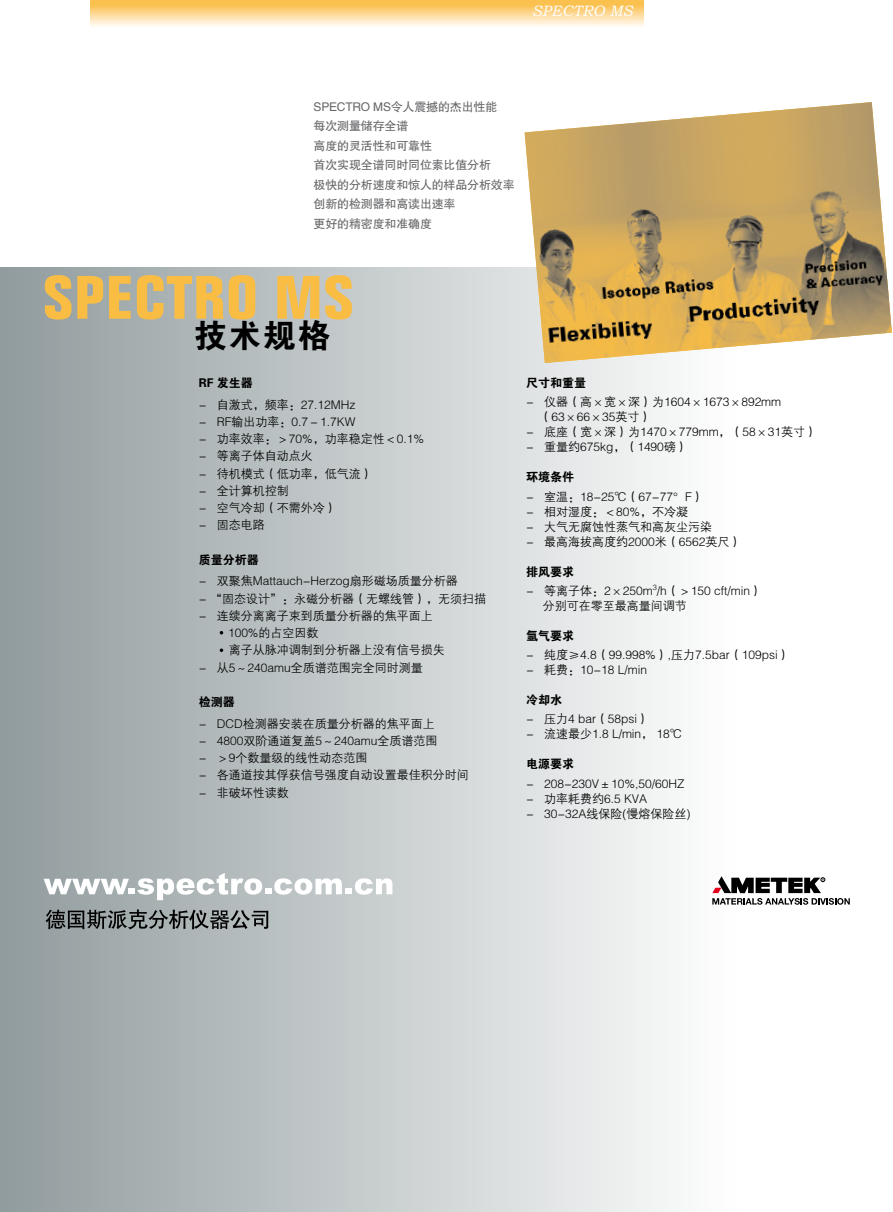
<style>
.page{position:relative;width:893px;height:1212px;background:#fff}
.page>*{position:absolute;margin:0;border:0;box-sizing:border-box;transform-origin:0 0}
.t1{font:700 condensed 60px "Folio BT";color:#fabd43;scale:1.2 1}
.t2{font:33px "FZDHTJW GB1 0";color:#000}
.t3{font:italic 15px "Bookman Old Style";letter-spacing:.02em;color:#fff}
.t4{font:12px/17.2px "FZZDXJW GB1 0";color:#000}
.t5{font:12px/19.5px "FZHTJW GB1 0";letter-spacing:-.015em;color:#646567}
.t6{font:12px "FZDHTJW GB1 0";color:#000}
</style>
<div class="page">
<div style="left:0;top:268px;width:753px;height:944px;background:linear-gradient(to right,#919b9d,#fff)"></div>
<svg style="left:90px;top:0;width:553px;height:26px;background:#fcd791"></svg>
<img style="left:525px;top:102px;width:367px;height:261px">
<svg style="left:44px;top:879px;width:85px;height:15px"></svg>
<div style="left:128px;top:888px;width:7px;height:6px;background:#fff"></div>
<svg style="left:137px;top:873px;width:255px;height:27px"></svg>
<svg style="left:46px;top:909px;width:222px;height:20px;background:#6d7273"></svg>
<svg style="left:712px;top:876px;width:138px;height:29px"></svg>
<svg style="left:220px;top:648px;width:3px;height:4px"></svg>
<p class="t3" style="left:532px;top:1px;width:102px">SPECTRO MS</p>
<p class="t5" style="left:314px;top:97px;width:203px">SPECTRO MS令人震撼的杰出性能<br>每次测量储存全谱<br>高度的灵活性和可靠性<br>首次实现全谱同时同位素比值分析<br>极快的分析速度和惊人的样品分析效率创新的检测器和高读出速率<br>更好的精密度和准确度</p>
<h1 class="t1" style="left:43px;top:261px;width:261px">SPECTRO MS</h1>
<h2 class="t2" style="left:194px;top:318px;width:138px">技术规格</h2>
<p class="t6" style="left:199px;top:376px;width:55px">RF 发生器</p>
<p class="t4" style="left:199px;top:396px;width:158px">- 自激式，频率：27.12MHz</p>
<p class="t4" style="left:199px;top:413px;width:158px">- RF输出功率：0.7－1.7KW</p>
<p class="t4" style="left:199px;top:431px;width:227px">- 功率效率：＞70%，功率稳定性＜0.1%</p>
<p class="t4" style="left:199px;top:448px;width:115px">- 等离子体自动点火</p>
<p class="t4" style="left:199px;top:465px;width:175px">- 待机模式（低功率，低气流）</p>
<p class="t4" style="left:199px;top:482px;width:91px">- 全计算机控制</p>
<p class="t4" style="left:199px;top:500px;width:139px">- 空气冷却（不需外冷）</p>
<p class="t4" style="left:199px;top:517px;width:67px">- 固态电路</p>
<p class="t6" style="left:199px;top:553px;width:61px">质量分析器</p>
<p class="t4" style="left:199px;top:573px;width:260px">- 双聚焦Mattauch-Herzog扇形磁场质量分析器</p>
<p class="t4" style="left:199px;top:590px;width:289px">- “固态设计”：永磁分析器（无螺线管），无须扫描</p>
<p class="t4" style="left:228px;top:607px;width:218px;text-indent:-29px">- 连续分离离子束到质量分析器的焦平面上<br>100%的占空因数<br>离子从脉冲调制到分析器上没有信号损失</p>
<p class="t4" style="left:199px;top:659px;width:225px">- 从5～240amu全质谱范围完全同时测量</p>
<p class="t6" style="left:199px;top:695px;width:37px">检测器</p>
<p class="t4" style="left:199px;top:715px;width:237px">- DCD检测器安装在质量分析器的焦平面上</p>
<p class="t4" style="left:199px;top:732px;width:240px">- 4800双阶通道复盖5～240amu全质谱范围</p>
<p class="t4" style="left:199px;top:750px;width:170px">- ＞9个数量级的线性动态范围</p>
<p class="t4" style="left:199px;top:767px;width:271px">- 各通道按其俘获信号强度自动设置最佳积分时间</p>
<p class="t4" style="left:199px;top:784px;width:91px">- 非破坏性读数</p>
<p class="t6" style="left:526px;top:376px;width:61px">尺寸和重量</p>
<p class="t4" style="left:539px;top:395px;width:243px;line-height:15px;text-indent:-13px">- 仪器（高×宽×深）为1604×1673×892mm（63×66×35英寸）</p>
<p class="t4" style="left:526px;top:424px;width:293px">- 底座（宽×深）为1470×779mm，（58×31英寸）</p>
<p class="t4" style="left:526px;top:439px;width:163px">- 重量约675kg，（1490磅）</p>
<p class="t6" style="left:526px;top:471px;width:49px">环境条件</p>
<p class="t4" style="left:526px;top:488px;width:179px">- 室温：18-25℃（67-77°F）</p>
<p class="t4" style="left:526px;top:503px;width:163px">- 相对湿度：＜80%，不冷凝</p>
<p class="t4" style="left:526px;top:518px;width:187px">- 大气无腐蚀性蒸气和高灰尘污染</p>
<p class="t4" style="left:526px;top:533px;width:217px">- 最高海拔高度约2000米（6562英尺）</p>
<p class="t6" style="left:526px;top:565px;width:49px">排风要求</p>
<p class="t4" style="left:543px;top:584px;width:221px;line-height:15px;text-indent:-17px">- 等离子体：2×250m<sup>3</sup>/h（＞150 cft/min）分别可在零至最高量间调节</p>
<p class="t6" style="left:526px;top:629px;width:49px">氩气要求</p>
<p class="t4" style="left:526px;top:647px;width:265px">- 纯度≥4.8（99.998%）,压力7.5bar（109psi）</p>
<p class="t4" style="left:526px;top:662px;width:122px">- 耗费：10-18 L/min</p>
<p class="t6" style="left:526px;top:693px;width:37px">冷却水</p>
<p class="t4" style="left:526px;top:711px;width:125px">- 压力4 bar（58psi）</p>
<p class="t4" style="left:526px;top:726px;width:157px">- 流速最少1.8 L/min， 18℃</p>
<p class="t6" style="left:526px;top:758px;width:49px">电源要求</p>
<p class="t4" style="left:526px;top:775px;width:160px">- 208-230V±10%,50/60HZ</p>
<p class="t4" style="left:526px;top:790px;width:123px">- 功率耗费约6.5 KVA</p>
<p class="t4" style="left:526px;top:805px;width:166px">- 30-32A线保险(慢熔保险丝)</p>
</div>
